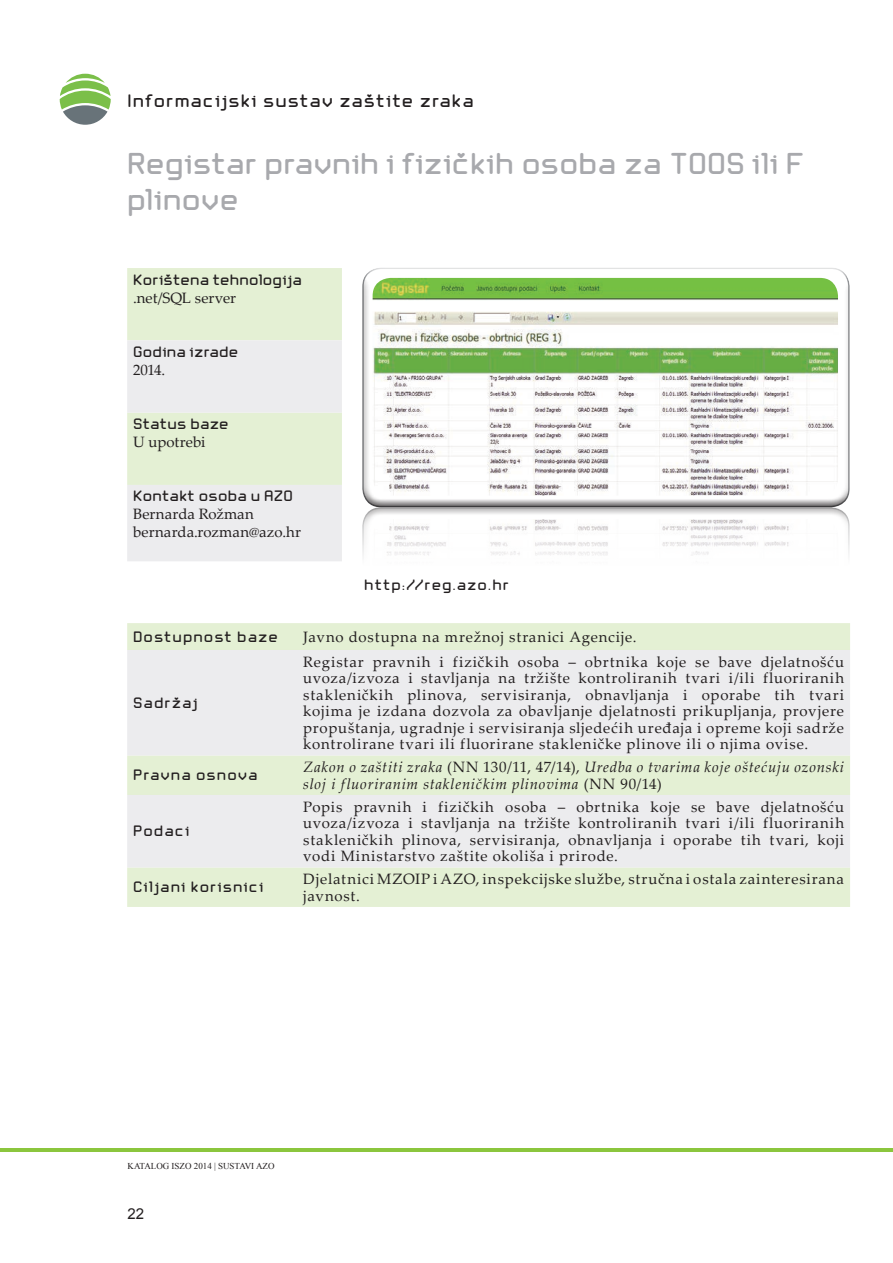
<style>
.page{position:relative;width:893px;height:1263px;background:#fff}
.page>*{position:absolute;margin:0;border:0;box-sizing:border-box;transform-origin:0 0}
.Naslovi{font:500 30px/36px "AZ Okapitala";letter-spacing:-.005em;color:#a8a9ad}
.t1{font:500 18px "AZ Okapitala";letter-spacing:.05em;color:#231f20}
.Tekst_u_doljnjij_tab{font:15px/16.5px "Palatino Linotype";letter-spacing:.055em;color:#231f20;text-align:justify}
.Tekst_u_doljnjij_tab-2{font:italic 15px/16.5px "Palatino Linotype";letter-spacing:.05em;color:#231f20}
.Tekst_u_doljnjij_tab-3{font:500 15px "AZ Okapitala";letter-spacing:.05em;color:#231f20}
.Tekst_u_tablici{font:15px "Palatino Linotype";color:#231f20}
.Tekst_u_doljnjij_tab-4{font:500 15px "AZ Okapitala";letter-spacing:.01em;color:#231f20}
.t2{font:15px "Arial";color:#231f20}
.t3{font:9px "Times New Roman";color:#231f20}
.s1{font-style:normal}
</style>
<div class="page">
<hr style="left:0;top:1148px;width:893px;height:4px;background:#8bc63e">
<svg style="left:60px;top:74px;width:51px;height:51px"></svg>
<div style="left:361px;top:507px;width:489px;height:231px;background:#231f20;opacity:.75"></div>
<img style="left:373px;top:519px;width:465px;height:104px">
<div style="left:127px;top:623px;width:723px;height:284px;background:#e4f0d4"></div>
<svg style="left:127px;top:650px;width:723px;height:217px;background:#eaece9"></svg>
<div style="left:127px;top:268px;width:215px;height:72px;background:#e4f0d4"></div>
<svg style="left:127px;top:340px;width:215px;height:221px;background:#e9ede5"></svg>
<div style="left:361px;top:277px;width:489px;height:231px;background:#231f20;opacity:.75"></div>
<img style="left:373px;top:278px;width:465px;height:217px">
<p class="t1" style="left:128px;top:91px;width:348px">Informacijski sustav zaštite zraka</p>
<p class="Naslovi" style="left:127px;top:145px;width:679px">Registar pravnih i fizičkih osoba za TOOS ili F plinove</p>
<p class="Tekst_u_doljnjij_tab-4" style="left:133px;top:271px;width:170px">Korištena tehnologija</p>
<p class="Tekst_u_tablici" style="left:133px;top:287px;width:104px">.net/SQL server</p>
<p class="Tekst_u_doljnjij_tab-4" style="left:133px;top:343px;width:107px">Godina izrade</p>
<p class="Tekst_u_tablici" style="left:133px;top:359px;width:34px">2014.</p>
<p class="Tekst_u_doljnjij_tab-4" style="left:133px;top:416px;width:97px">Status baze</p>
<p class="Tekst_u_tablici" style="left:133px;top:431px;width:74px">U upotrebi</p>
<p class="Tekst_u_doljnjij_tab-4" style="left:133px;top:488px;width:161px">Kontakt osoba u AZO</p>
<p class="Tekst_u_tablici" style="left:133px;top:504px;width:122px">Bernarda Rožman</p>
<p class="Tekst_u_tablici" style="left:133px;top:522px;width:169px">bernarda.rozman@azo.hr</p>
<p class="Tekst_u_doljnjij_tab-3" style="left:364px;top:576px;width:146px">http://reg.azo.hr</p>
<p class="Tekst_u_doljnjij_tab-3" style="left:133px;top:628px;width:146px">Dostupnost baze</p>
<p class="Tekst_u_doljnjij_tab" style="left:303px;top:628px;width:335px">Javno dostupna na mrežnoj stranici Agencije.</p>
<p class="Tekst_u_doljnjij_tab-3" style="left:133px;top:694px;width:66px">Sadržaj</p>
<p class="Tekst_u_doljnjij_tab" style="left:303px;top:653px;width:542px">Registar pravnih i fizičkih osoba – obrtnika koje se bave djelatnošću uvoza/izvoza i stavljanja na tržište kontroliranih tvari i/ili fluoriranih stakleničkih plinova, servisiranja, obnavljanja i oporabe tih tvari kojima je izdana dozvola za obavljanje djelatnosti prikupljanja, provjere propuštanja, ugradnje i servisiranja sljedećih uređaja i opreme koji sadrže kontrolirane tvari ili fluorirane stakleničke plinove ili o njima ovise.</p>
<p class="Tekst_u_doljnjij_tab-3" style="left:133px;top:767px;width:126px">Pravna osnova</p>
<p class="Tekst_u_doljnjij_tab-2" style="left:303px;top:758px;width:542px">Zakon o zaštiti zraka <span class="s1">(NN 130/11, 47/14),</span> Uredba o tvarima koje oštećuju ozonski sloj i fluoriranim stakleničkim plinovima <span class="s1">(NN 90/14)</span></p>
<p class="Tekst_u_doljnjij_tab-3" style="left:133px;top:823px;width:58px">Podaci</p>
<p class="Tekst_u_doljnjij_tab" style="left:303px;top:798px;width:542px">Popis pravnih i fizičkih osoba – obrtnika koje se bave djelatnošću uvoza/izvoza i stavljanja na tržište kontroliranih tvari i/ili fluoriranih stakleničkih plinova, servisiranja, obnavljanja i oporabe tih tvari, koji vodi Ministarstvo zaštite okoliša i prirode.</p>
<p class="Tekst_u_doljnjij_tab-3" style="left:133px;top:879px;width:132px">Ciljani korisnici</p>
<p class="Tekst_u_doljnjij_tab" style="left:303px;top:870px;width:542px">Djelatnici MZOIP i AZO, inspekcijske službe, stručna i ostala zainteresirana javnost.</p>
<p class="t3" style="left:128px;top:1160px;width:148px">KATALOG ISZO 2014 | SUSTAVI AZO</p>
<p class="t2" style="left:128px;top:1204px;width:18px">22</p>
</div>
